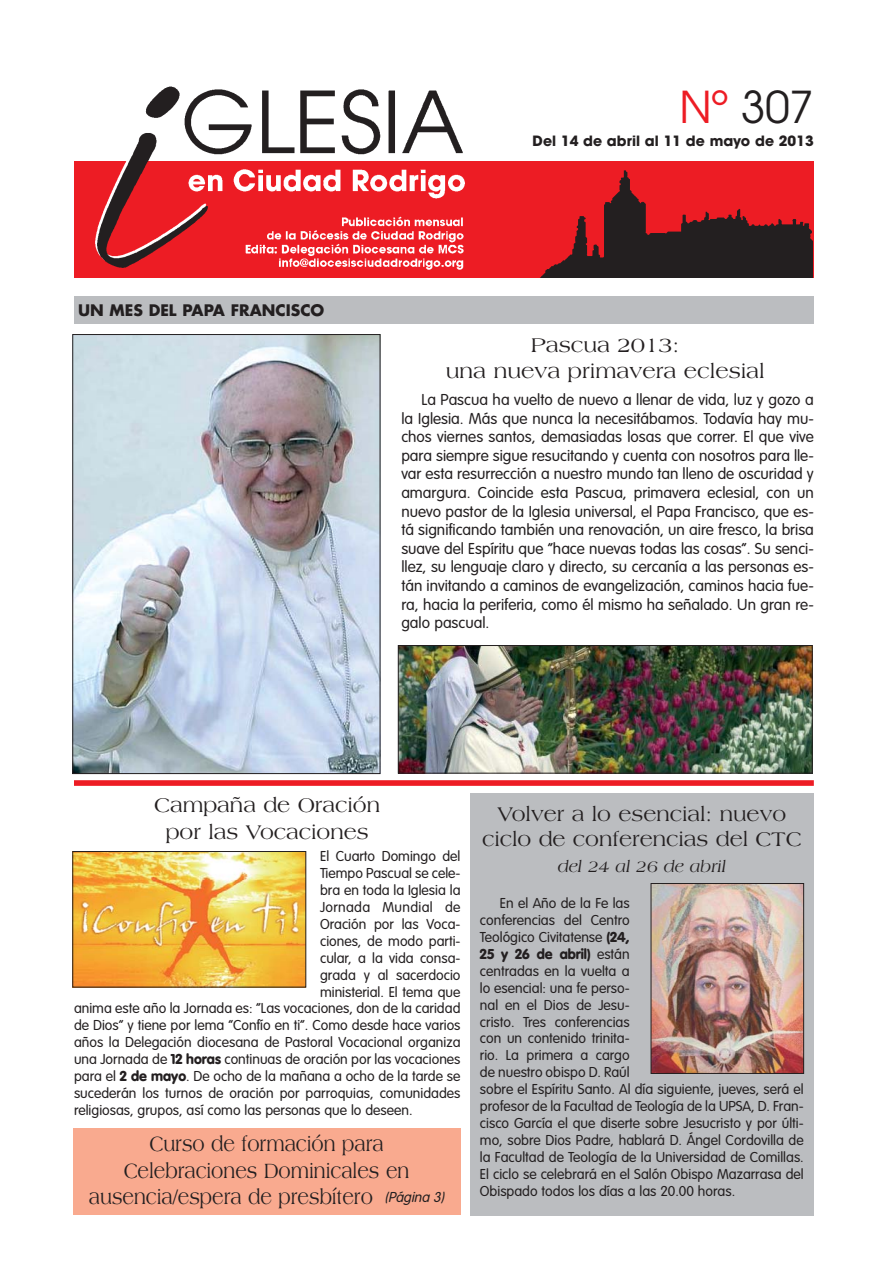
<style>
.page{position:relative;width:893px;height:1263px;background:#fff}
.page>*{position:absolute;margin:0;border:0;box-sizing:border-box;transform-origin:0 0}
.t1{font:43.65px "Avant Garde";color:#231f20}
.t2{font:22.05px/26.1px "Americana";color:#231f20;text-align:center;scale:.83 1}
.t3{font:21.15px/25.3px "Americana";color:#231f20;text-align:center}
.t4{font:italic 16.95px "Americana";color:#231f20}
.t5{font:300 15.45px/18.6px "VAG Rounded";color:#231f20;text-align:justify}
.t6{font:700 15.45px "Futura";color:#231f20}
.t7{font:300 14.1px/17px "VAG Rounded";color:#231f20}
.t8{font:700 14.1px "Avant Garde";color:#231f20}
.t9{font:300 14.1px "VAG Rounded";letter-spacing:.02em;color:#231f20}
.s1{color:#ed1c24}
.s2{font-weight:900}
.s3{font-family:"VAG Rounded";font-weight:300;font-style:italic;font-size:14.1px}
</style>
<div class="page">
<div style="left:73px;top:1128px;width:387px;height:87px;background:#f9aa8f"></div>
<img style="left:74px;top:86px;width:738px;height:192px">
<img style="left:233px;top:211px;width:238px;height:67px">
<img style="left:184px;top:166px;width:284px;height:37px">
<div style="left:471px;top:793px;width:342px;height:422px;background:#bbbdc0"></div>
<img style="left:653px;top:885px;width:148px;height:187px">
<div style="left:651px;top:883px;width:152px;height:191px;border:1px solid #231f20"></div>
<img style="left:75px;top:853px;width:229px;height:132px">
<div style="left:73px;top:851px;width:233px;height:136px;border:1px solid #231f20"></div>
<div style="left:74px;top:780px;width:739px;height:6px;background:#ed1c24"></div>
<div style="left:74px;top:296px;width:739px;height:28px;background:#bbbdc0"></div>
<img style="left:75px;top:336px;width:303px;height:436px">
<div style="left:73px;top:334px;width:307px;height:440px;border:1px solid #231f20"></div>
<img style="left:400px;top:647px;width:410px;height:124px">
<div style="left:398px;top:645px;width:414px;height:128px;border:1px solid #231f20"></div>
<p class="t6" style="left:78px;top:303px;width:248px">UN MES DEL PAPA FRANCISCO</p>
<h1 class="t1" style="left:679px;top:91px;width:136px"><span class="s1">Nº</span> 307</h1>
<p class="t8" style="left:532px;top:135px;width:283px">Del 14 de abril al 11 de mayo de 2013</p>
<h3 class="t3" style="left:446px;top:334px;width:320px">Pascua 2013:<br>una nueva primavera eclesial</h3>
<p class="t5" style="left:401px;top:391px;width:414px;text-indent:20px">La Pascua ha vuelto de nuevo a llenar de vida, luz y gozo a la Iglesia. Más que nunca la necesitábamos. Todavía hay mu&shy;chos viernes santos, demasiadas losas que correr. El que vive para siempre sigue resucitando y cuenta con nosotros para lle&shy;var esta resurrección a nuestro mundo tan lleno de oscuridad y amargura. Coincide esta Pascua, primavera eclesial, con un nuevo pastor de la Iglesia universal, el Papa Francisco, que es&shy;tá significando también una renovación, un aire fresco, la brisa suave del Espíritu que “hace nuevas todas las cosas”. Su senci&shy;llez, su lenguaje claro y directo, su cercanía a las personas es&shy;tán invitando a caminos de evangelización, caminos hacia fue&shy;ra, hacia la periferia, como él mismo ha señalado. Un gran re&shy;galo pascual.</p>
<h3 class="t3" style="left:154px;top:793px;width:227px;line-height:26.5px">Campaña de Oración por las Vocaciones</h3>
<h3 class="t3" style="left:482px;top:802px;width:321px">Volver a lo esencial: nuevo ciclo de conferencias del CTC</h3>
<p class="t4" style="left:557px;top:860px;width:170px">del 24 al 26 de abril</p>
<p class="t7" style="left:320px;top:849px;width:142px">El Cuarto Domingo del</p>
<p class="t7" style="left:320px;top:866px;width:142px">Tiempo Pascual se cele-</p>
<p class="t7" style="left:320px;top:883px;width:142px">bra en toda la Iglesia la</p>
<p class="t9" style="left:320px;top:901px;width:142px">Jornada Mundial de</p>
<p class="t7" style="left:320px;top:916px;width:142px">Oración por las Voca-</p>
<p class="t7" style="left:320px;top:933px;width:142px">ciones, de modo parti-</p>
<p class="t7" style="left:320px;top:950px;width:142px">cular, a la vida consa-</p>
<p class="t7" style="left:320px;top:967px;width:142px">grada y al sacerdocio</p>
<p class="t7" style="left:320px;top:984px;width:142px">ministerial. El tema que</p>
<p class="t7" style="left:74px;top:1001px;width:388px">anima este año la Jornada es: “Las vocaciones, don de la caridad</p>
<p class="t7" style="left:74px;top:1018px;width:388px">de Dios” y tiene por lema “Confío en ti”. Como desde hace varios</p>
<p class="t7" style="left:74px;top:1035px;width:388px">años la Delegación diocesana de Pastoral Vocacional organiza</p>
<p class="t7" style="left:74px;top:1052px;width:388px">una Jornada de <span class="s2">12 horas</span> continuas de oración por las vocaciones</p>
<p class="t7" style="left:74px;top:1069px;width:388px">para el <span class="s2">2 de mayo</span>. De ocho de la mañana a ocho de la tarde se</p>
<p class="t7" style="left:74px;top:1086px;width:388px">sucederán los turnos de oración por parroquias, comunidades</p>
<p class="t7" style="left:74px;top:1103px;width:340px">religiosas, grupos, así como las personas que lo deseen.</p>
<p class="t7" style="left:480px;top:896px;width:325px;text-indent:20px">En el Año de la Fe las<br>conferencias del Centro<br>Teológico Civitatense <span class="s2">(24,<br>25 y 26 de abril)</span> están<br>centradas en la vuelta a<br>lo esencial: una fe perso-<br>nal en el Dios de Jesu-<br>cristo. Tres conferencias<br>con un contenido trinita-<br>rio. La primera a cargo<br>de nuestro obispo D. Raúl<br>sobre el Espíritu Santo. Al día siguiente, jueves, será el profesor de la Facultad de Teología de la UPSA, D. Fran&shy;cisco García el que diserte sobre Jesucristo y por últi&shy;mo, sobre Dios Padre, hablará D. Ángel Cordovilla de la Facultad de Teología de la Universidad de Comillas.<br>El ciclo se celebrará en el Salón Obispo Mazarrasa del Obispado todos los días a las 20.00 horas.</p>
<h2 class="t2" style="left:89px;top:1133px;width:433px">Curso de formación para<br>Celebraciones Dominicales en ausencia/espera de presbítero <span class="s3">(Página 3)</span></h2>
</div>
